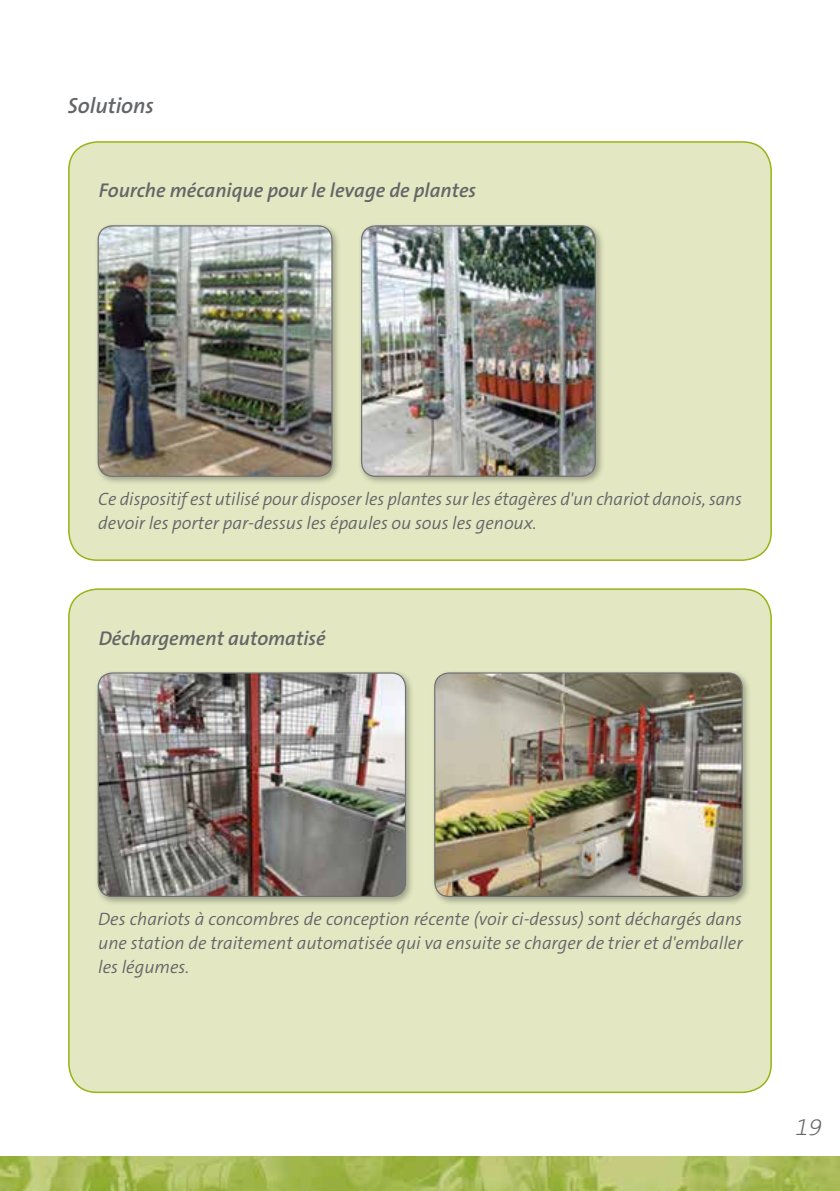
<style>
.page{position:relative;width:840px;height:1191px;background:#fff}
.page>*{position:absolute;margin:0;border:0;box-sizing:border-box;transform-origin:0 0}
.t1{font:italic 200 24px "The Sans B2";color:#646567}
.t2{font:italic 600 22px "The Sans B6";color:#646567}
.t3{font:italic 600 20px "The Sans B6";color:#646567}
.t4{font:italic 300 18px/24px "The Sans B4";color:#646567}
</style>
<div class="page">
<img style="left:0;top:1157px;width:839px;height:34px">
<div style="left:69px;top:142px;width:701px;height:418px;background:#e3e8c3;border-radius:28px"></div>
<div style="left:68px;top:141px;width:703px;height:420px;border:2px solid #97b314;border-radius:28px"></div>
<div style="left:69px;top:589px;width:701px;height:503px;background:#e3e8c3;border-radius:28px"></div>
<div style="left:94px;top:222px;width:247px;height:263px;background:#000;opacity:.3"></div>
<img style="left:98px;top:226px;width:234px;height:250px">
<div style="left:98px;top:225px;width:234px;height:252px;border:1px solid #707172;border-radius:14px"></div>
<div style="left:94px;top:669px;width:320px;height:237px;background:#000;opacity:.3"></div>
<img style="left:98px;top:673px;width:307px;height:223px">
<div style="left:98px;top:672px;width:308px;height:225px;border:1px solid #707172;border-radius:14px"></div>
<div style="left:430px;top:669px;width:321px;height:237px;background:#000;opacity:.3"></div>
<img style="left:434px;top:673px;width:307px;height:223px">
<div style="left:434px;top:672px;width:308px;height:225px;border:1px solid #707172;border-radius:14px"></div>
<div style="left:357px;top:222px;width:247px;height:263px;background:#000;opacity:.3"></div>
<img style="left:361px;top:226px;width:234px;height:250px">
<div style="left:361px;top:225px;width:234px;height:252px;border:1px solid #707172;border-radius:14px"></div>
<p class="t2" style="left:68px;top:94px;width:87px">Solutions</p>
<p class="t3" style="left:99px;top:179px;width:378px">Fourche mécanique pour le levage de plantes</p>
<p class="t4" style="left:98px;top:488px;width:645px">Ce dispositif est utilisé pour disposer les plantes sur les étagères d'un chariot danois, sans devoir les porter par-dessus les épaules ou sous les genoux.</p>
<p class="t3" style="left:99px;top:627px;width:228px">Déchargement automatisé</p>
<p class="t4" style="left:98px;top:908px;width:645px;text-align:justify">Des chariots à concombres de conception récente (voir ci-dessus) sont déchargés dans une station de traitement automatisée qui va ensuite se charger de trier et d'emballer les légumes.</p>
<h1 class="t1" style="left:795px;top:1114px;width:28px">19</h1>
</div>
